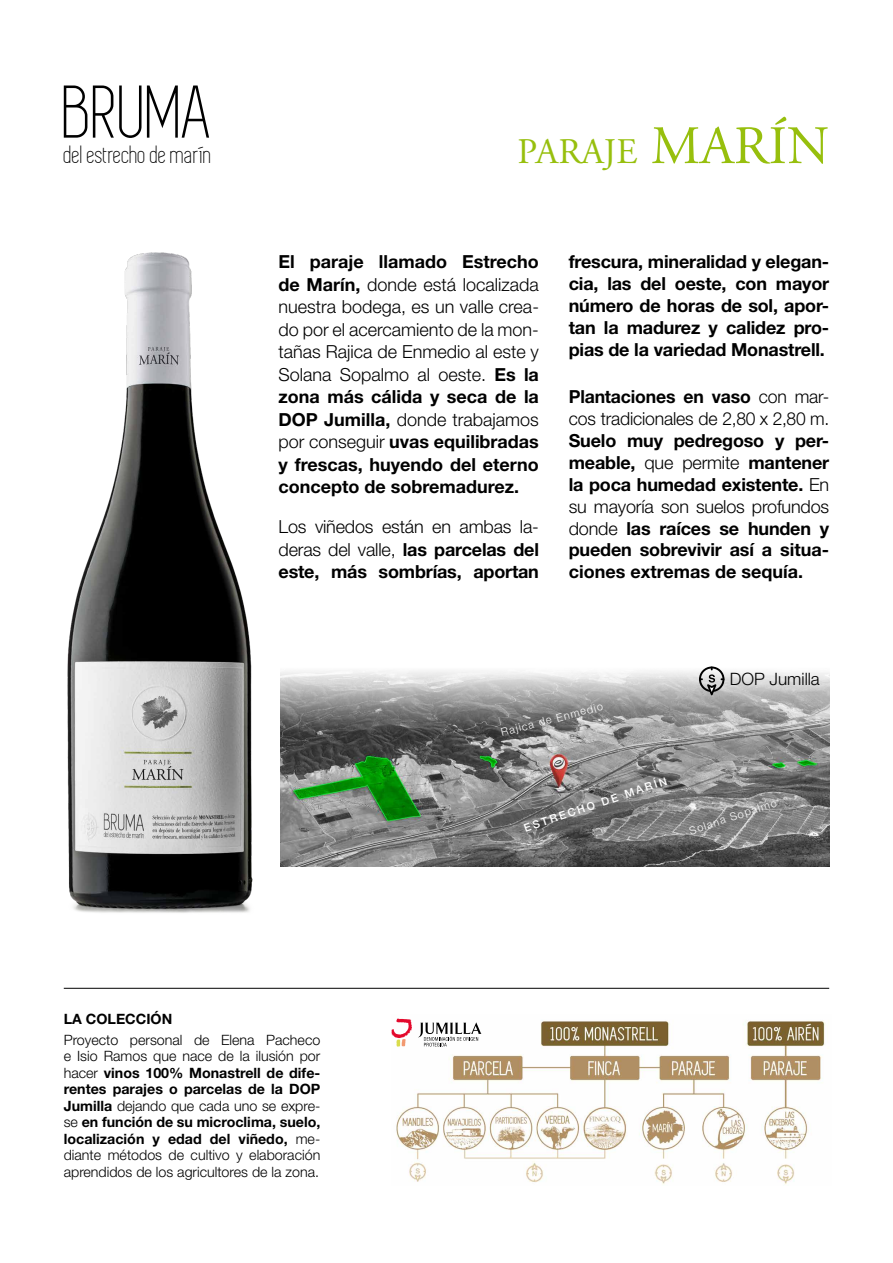
<style>
.page{position:relative;width:893px;height:1263px;background:#fff}
.page>*{position:absolute;margin:0;border:0;box-sizing:border-box;transform-origin:0 0}
.t1{font:77.1px "Simplifica";color:#000}
.t2{font:36px "Adobe Garamond Pro";color:#97bf0d}
.t3{font:24.3px "Simplifica";color:#000}
.t4{font:300 18px/22.5px "Helvetica Neue LT Std";letter-spacing:-.01em;color:#000;text-align:justify}
.t5{font:700 18px/21.9px "Helvetica Neue LT Std";letter-spacing:-.01em;color:#000;text-align:justify}
.t6{font:300 17.1px "Helvetica Neue LT Std";color:#000}
.t7{font:300 14.25px/16.5px "Helvetica Neue LT Std";color:#000;text-align:justify}
.t8{font:700 14.25px "Helvetica Neue LT Std";color:#000}
.t9{font:300 10.95px "Helvetica Neue LT Std";color:#fff}
.t10{font:500 10.95px "Helvetica Neue LT Std";color:#fff}
.s1{font-size:54px}
.s2{font-weight:700}
.s3{font-weight:300}
</style>
<div class="page">
<hr style="left:64px;top:988px;width:765px;height:1px;background:#000">
<img style="left:396px;top:1020px;width:430px;height:165px">
<svg style="left:391px;top:1018px;width:21px;height:29px"></svg>
<svg style="left:418px;top:1022px;width:64px;height:24px"></svg>
<img style="left:280px;top:671px;width:549px;height:195px">
<img style="left:67px;top:252px;width:186px;height:661px">
<svg style="left:699px;top:666px;width:25px;height:29px"></svg>
<h1 class="t1" style="left:64px;top:72px;width:150px">BRUMA</h1>
<h3 class="t3" style="left:64px;top:142px;width:149px">del estrecho de marín</h3>
<h2 class="t2" style="left:518px;top:130px;width:313px">PARAJE <span class="s1">MARÍN</span></h2>
<p class="t4" style="left:279px;top:250px;width:262px"><span class="s2">El paraje llamado Estrecho de Marín,</span> donde está localizada nuestra bodega, es un valle crea&shy;do por el acercamiento de la mon&shy;tañas Rajica de Enmedio al este y Solana Sopalmo al oeste. <span class="s2">Es la zona más cálida y seca de la DOP Jumilla,</span> donde trabajamos por conseguir <span class="s2">uvas equilibradas y frescas, huyendo del eterno concepto de sobremadurez.</span></p>
<p class="t4" style="left:279px;top:515px;width:262px">Los viñedos están en ambas la&shy;deras del valle, <span class="s2">las parcelas del este, más sombrías, aportan</span></p>
<p class="t5" style="left:569px;top:251px;width:262px">frescura, mineralidad y elegan&shy;cia, las del oeste, con mayor número de horas de sol, apor&shy;tan la madurez y calidez pro&shy;pias de la variedad Monastrell.</p>
<p class="t4" style="left:569px;top:385px;width:262px;line-height:21.9px"><span class="s2">Plantaciones en vaso</span> con mar&shy;cos tradicionales de 2,80 x 2,80 m.</p>
<p class="t5" style="left:569px;top:429px;width:262px">Suelo muy pedregoso y per&shy;meable, <span class="s3">que permite</span> mantener la poca humedad existente. <span class="s3">En su mayoría son suelos profundos donde</span> las raíces se hunden y pueden sobrevivir así a situa&shy;ciones extremas de sequía.</p>
<p class="t6" style="left:730px;top:668px;width:92px">DOP Jumilla</p>
<p class="t9" style="left:499px;top:726px;width:107px;rotate:-15deg">Rajica de Enmedio</p>
<p class="t10" style="left:522px;top:822px;width:152px;rotate:-19deg">ESTRECHO DE MARÍN</p>
<p class="t9" style="left:688px;top:825px;width:93px;rotate:-19deg">Solana Sopalmo</p>
<p class="t8" style="left:64px;top:1010px;width:110px">LA COLECCIÓN</p>
<p class="t7" style="left:64px;top:1031px;width:258px">Proyecto personal de Elena Pacheco e Isio Ramos que nace de la ilusión por hacer <span class="s2">vinos 100% Monastrell de dife&shy;rentes parajes o parcelas de la DOP Jumilla</span> dejando que cada uno se expre&shy;se <span class="s2">en función de su microclima, suelo, localización y edad del viñedo,</span> me&shy;diante métodos de cultivo y elaboración aprendidos de los agricultores de la zona.</p>
</div>
